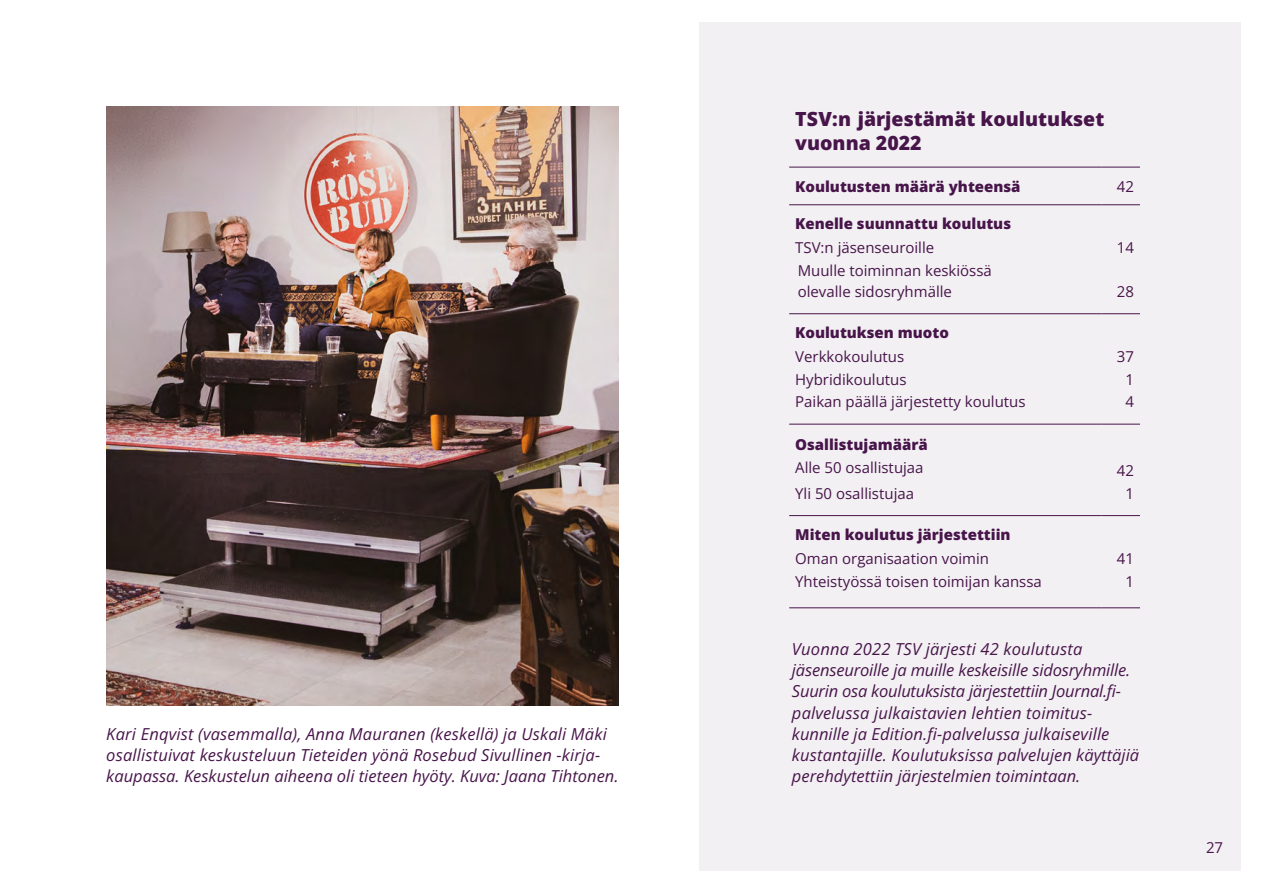
<style>
.page{position:relative;width:1263px;height:893px;background:#fff}
.page>*{position:absolute;margin:0;border:0;box-sizing:border-box;transform-origin:0 0}
.Taulukko_vasen{font:800 19.5px/24px "Open Sans";color:#47154a}
.Kuvateksti{font:italic 16.5px/21px "Open Sans";letter-spacing:.01em;color:#47154a}
.Taulukko_vasen-2{font:15px/21px "Open Sans";color:#47154a}
.Taulukko_vasen-3{font:800 15px "Open Sans";color:#47154a}
</style>
<div class="page">
<div style="left:699px;top:0;width:564px;height:893px;background:#f3f0f3"></div>
<hr style="left:789px;top:204px;width:313px;height:1px;background:#47154a">
<hr style="left:1102px;top:204px;width:38px;height:1px;background:#47154a">
<hr style="left:789px;top:313px;width:313px;height:1px;background:#47154a">
<hr style="left:1102px;top:313px;width:38px;height:1px;background:#47154a">
<hr style="left:789px;top:424px;width:313px;height:1px;background:#47154a">
<hr style="left:1102px;top:424px;width:38px;height:1px;background:#47154a">
<hr style="left:789px;top:515px;width:313px;height:1px;background:#47154a">
<hr style="left:1102px;top:515px;width:38px;height:1px;background:#47154a">
<hr style="left:789px;top:607px;width:313px;height:1px;background:#47154a">
<hr style="left:1102px;top:607px;width:38px;height:1px;background:#47154a">
<hr style="left:789px;top:167px;width:313px;height:1px;background:#47154a">
<hr style="left:1102px;top:167px;width:38px;height:1px;background:#47154a">
<img style="left:106px;top:106px;width:513px;height:600px">
<div style="left:0;top:0;width:1263px;height:21px;background:#fff"></div>
<div style="left:0;top:872px;width:1263px;height:21px;background:#fff"></div>
<div style="left:1242px;top:0;width:21px;height:893px;background:#fff"></div>
<p class="Kuvateksti" style="left:106px;top:723px;width:514px">Kari Enqvist (vasemmalla), Anna Mauranen (keskellä) ja Uskali Mäki osallistuivat keskusteluun Tieteiden yönä Rosebud Sivullinen -kirja&shy;kaupassa. Keskustelun aiheena oli tieteen hyöty. Kuva: Jaana Tihtonen.</p>
<p class="Taulukko_vasen" style="left:795px;top:107px;width:311px">TSV:n järjestämät koulutukset vuonna 2022</p>
<p class="Taulukko_vasen-3" style="left:795px;top:176px;width:227px">Koulutusten määrä yhteensä</p>
<p class="Taulukko_vasen-2" style="left:1117px;top:176px;width:19px">42</p>
<p class="Taulukko_vasen-3" style="left:795px;top:214px;width:217px">Kenelle suunnattu koulutus</p>
<p class="Taulukko_vasen-2" style="left:795px;top:237px;width:141px">TSV:n jäsenseuroille</p>
<p class="Taulukko_vasen-2" style="left:1117px;top:237px;width:19px">14</p>
<p class="Taulukko_vasen-2" style="left:798px;top:259px;width:196px">Muulle toiminnan keskiössä olevalle sidosryhmälle</p>
<p class="Taulukko_vasen-2" style="left:1117px;top:280px;width:19px">28</p>
<p class="Taulukko_vasen-3" style="left:795px;top:323px;width:155px">Koulutuksen muoto</p>
<p class="Taulukko_vasen-2" style="left:795px;top:346px;width:111px">Verkkokoulutus</p>
<p class="Taulukko_vasen-2" style="left:1117px;top:346px;width:19px">37</p>
<p class="Taulukko_vasen-2" style="left:795px;top:368px;width:113px">Hybridikoulutus</p>
<p class="Taulukko_vasen-2" style="left:1125px;top:368px;width:10px">1</p>
<p class="Taulukko_vasen-2" style="left:795px;top:391px;width:232px">Paikan päällä järjestetty koulutus</p>
<p class="Taulukko_vasen-2" style="left:1125px;top:391px;width:10px">4</p>
<p class="Taulukko_vasen-3" style="left:795px;top:435px;width:134px">Osallistujamäärä</p>
<p class="Taulukko_vasen-2" style="left:795px;top:456px;width:130px">Alle 50 osallistujaa</p>
<p class="Taulukko_vasen-2" style="left:1117px;top:460px;width:19px">42</p>
<p class="Taulukko_vasen-2" style="left:795px;top:482px;width:120px">Yli 50 osallistujaa</p>
<p class="Taulukko_vasen-2" style="left:1125px;top:482px;width:10px">1</p>
<p class="Taulukko_vasen-3" style="left:795px;top:524px;width:217px">Miten koulutus järjestettiin</p>
<p class="Taulukko_vasen-2" style="left:795px;top:548px;width:195px">Oman organisaation voimin</p>
<p class="Taulukko_vasen-2" style="left:1117px;top:548px;width:19px">41</p>
<p class="Taulukko_vasen-2" style="left:795px;top:570px;width:248px">Yhteistyössä toisen toimijan kanssa</p>
<p class="Taulukko_vasen-2" style="left:1125px;top:570px;width:10px">1</p>
<p class="Kuvateksti" style="left:792px;top:638px;width:349px">Vuonna 2022 TSV järjesti 42 koulutusta jäsenseuroille ja muille keskeisille sidosryhmille.<br>Suurin osa koulutuksista järjestettiin Journal.fi&shy;palvelussa julkaistavien lehtien toimitus&shy;kunnille ja Edition.fi-palvelussa julkaiseville kustantajille. Koulutuksissa palvelujen käyttäjiä perehdytettiin järjestelmien toimintaan.</p>
<p class="Taulukko_vasen-2" style="left:1206px;top:837px;width:19px">27</p>
</div>
